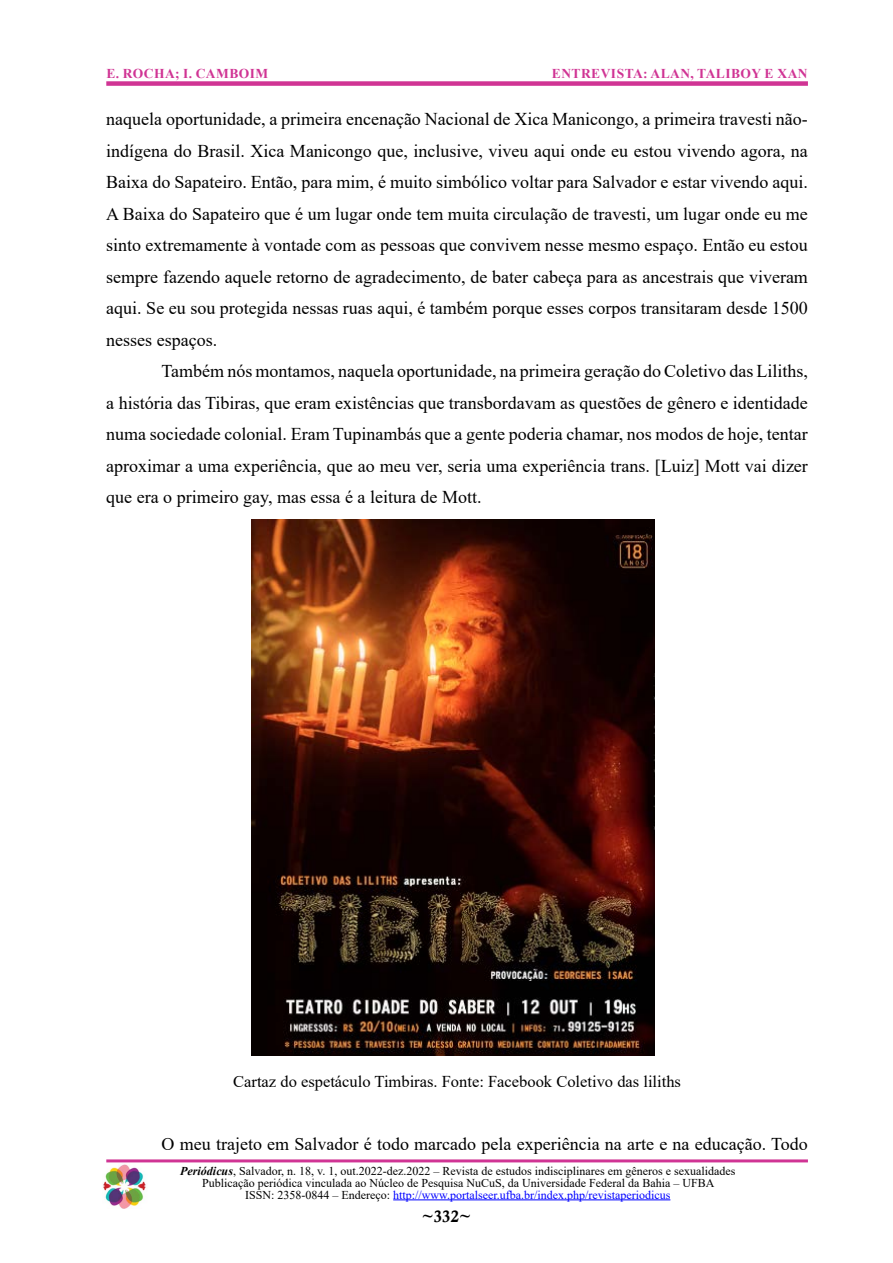
<style>
.page{position:relative;width:893px;height:1263px;background:#fff}
.page>*{position:absolute;margin:0;border:0;box-sizing:border-box;transform-origin:0 0}
.t1{font:18px/31.5px "Times New Roman";color:#000;text-align:justify}
.t2{font:16.5px "Times New Roman";color:#000}
.t3{font:16.5px "Calis MT Bol";color:#000}
.t4{font:700 13.5px "Times New Roman";letter-spacing:.035em;color:#d03494}
.t5{font:12px/12px "Times New Roman";color:#000;text-align:center}
.s1{font-weight:700;font-style:italic}
.s2{color:#00f}
.s3{font-size:18px}
</style>
<div class="page">
<div style="left:106px;top:81px;width:702px;height:5px;background:#d03494"></div>
<hr style="left:393px;top:1199px;width:277px;height:1px;background:#00f">
<hr style="left:106px;top:1159px;width:702px;height:3px;background:#d03494">
<img style="left:103px;top:1164px;width:43px;height:45px">
<img style="left:251px;top:519px;width:404px;height:537px">
<p class="t4" style="left:107px;top:64px;width:163px">E. ROCHA; I. CAMBOIM</p>
<p class="t4" style="left:552px;top:64px;width:257px">ENTREVISTA: ALAN, TALIBOY E XAN</p>
<p class="t1" style="left:106px;top:103px;width:703px">naquela oportunidade, a primeira encenação Nacional de Xica Manicongo, a primeira travesti não&shy;indígena do Brasil. Xica Manicongo que, inclusive, viveu aqui onde eu estou vivendo agora, na Baixa do Sapateiro. Então, para mim, é muito simbólico voltar para Salvador e estar vivendo aqui.<br>A Baixa do Sapateiro que é um lugar onde tem muita circulação de travesti, um lugar onde eu me sinto extremamente à vontade com as pessoas que convivem nesse mesmo espaço. Então eu estou sempre fazendo aquele retorno de agradecimento, de bater cabeça para as ancestrais que viveram aqui. Se eu sou protegida nessas ruas aqui, é também porque esses corpos transitaram desde 1500 nesses espaços.</p>
<p class="t1" style="left:106px;top:355px;width:703px;text-indent:55px">Também nós montamos, naquela oportunidade, na primeira geração do Coletivo das Liliths, a história das Tibiras, que eram existências que transbordavam as questões de gênero e identidade numa sociedade colonial. Eram Tupinambás que a gente poderia chamar, nos modos de hoje, tentar aproximar a uma experiência, que ao meu ver, seria uma experiência trans. [Luiz] Mott vai dizer que era o primeiro gay, mas essa é a leitura de Mott.</p>
<p class="t2" style="left:233px;top:1069px;width:449px">Cartaz do espetáculo Timbiras. Fonte: Facebook Coletivo das liliths</p>
<p class="t1" style="left:162px;top:1127px;width:648px">O meu trajeto em Salvador é todo marcado pela experiência na arte e na educação. Todo</p>
<p class="t5" style="left:180px;top:1164px;width:557px"><span class="s1">Periódicus</span>, Salvador, n. 18, v. 1, out.2022-dez.2022 – Revista de estudos indisciplinares em gêneros e sexualidades<br>Publicação periódica vinculada ao Núcleo de Pesquisa NuCuS, da Universidade Federal da Bahia – UFBA<br>ISSN: 2358-0844 – Endereço: <span class="s2">http://www.portalseer.ufba.br/index.php/revistaperiodicus</span></p>
<p class="t3" style="left:422px;top:1207px;width:51px"><span class="s3">~</span>332<span class="s3">~</span></p>
</div>
